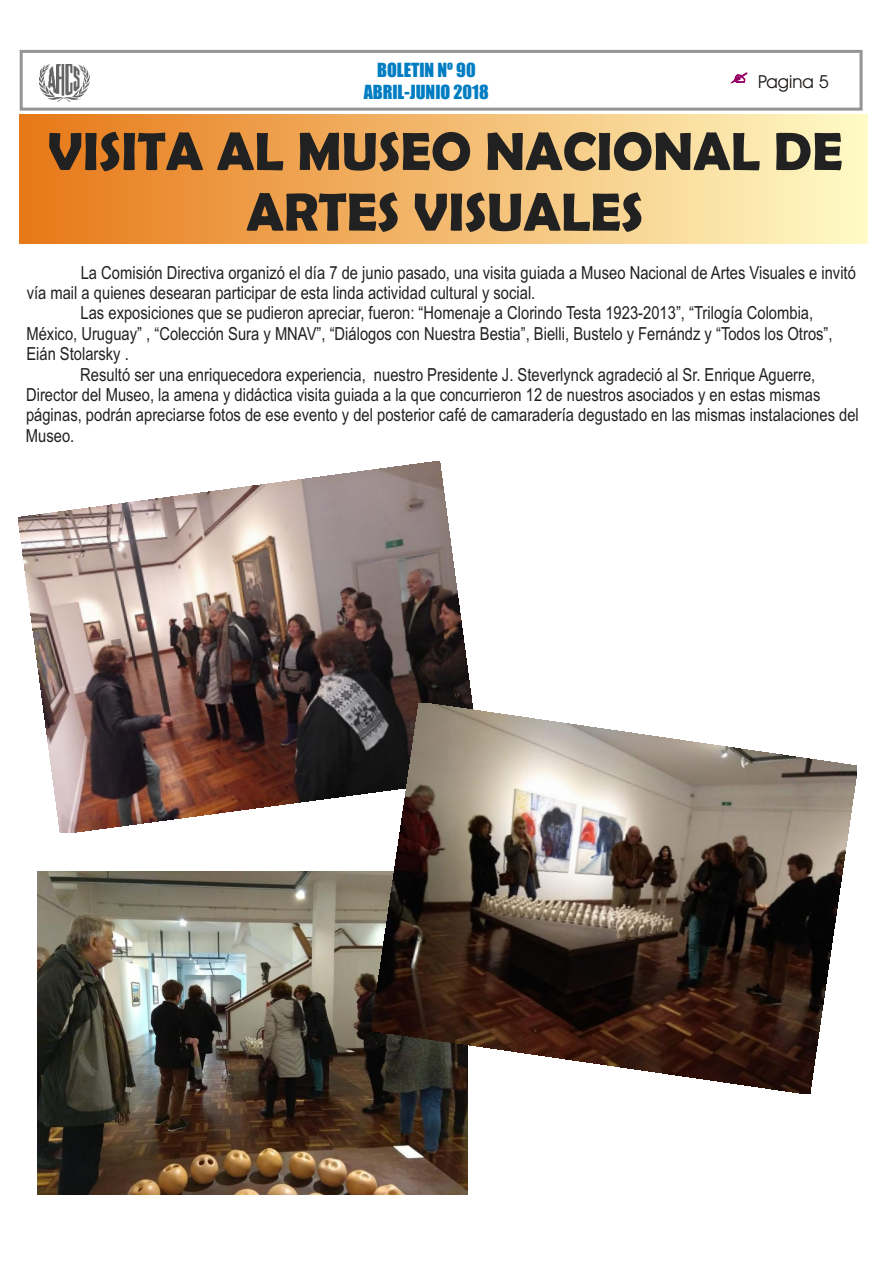
<style>
.page{position:relative;width:894px;height:1263px;background:#fff}
.page>*{position:absolute;margin:0;border:0;box-sizing:border-box;transform-origin:0 0}
.t1{font:700 54px/60.6px "Berlin Sans FB Demi";color:#212121;text-align:center}
.t2{font:18px/20.4px "Arial Narrow";color:#212121}
.t3{font:18px/21.9px "Impact";color:#007dc2;text-align:center}
.t4{font:18px "Avant Garde Bk BT";color:#1f1a17}
</style>
<div class="page">
<img style="left:37px;top:872px;width:430px;height:322px">
<div style="left:20px;top:115px;width:847px;height:129px;background:linear-gradient(to right,#e77817,#fffbc7)"></div>
<div style="left:20px;top:50px;width:843px;height:61px;border:3px solid #969494"></div>
<svg style="left:731px;top:73px;width:16px;height:10px"></svg>
<img style="left:40px;top:64px;width:49px;height:38px">
<img style="left:18px;top:461px;width:454px;height:372px">
<img style="left:372px;top:703px;width:485px;height:390px">
<p class="t3" style="left:364px;top:60px;width:127px">BOLETIN Nº 90<br>ABRIL-JUNIO 2018</p>
<h1 class="t1" style="left:48px;top:120px;width:797px">VISITA AL MUSEO NACIONAL DE<br>ARTES VIS ALES</h1>
<p class="t4" style="left:758px;top:74px;width:72px">Pagina 5</p>
<h1 class="t1" style="left:487px;top:181px;width:38px">U</h1>
<p class="t2" style="left:27px;top:264px;width:831px;text-indent:54px">La Comisión Directiva organizó el día 7 de junio pasado, una visita guiada a Museo Nacional de Artes Visuales e invitó vía mail a quienes ed searan ap rticipar ed se ta linda ctividad cultural y social.</p>
<p class="t2" style="left:368px;top:284px;width:10px">a</p>
<p class="t2" style="left:198px;top:305px;width:434px">q se pudieron pa reciar, fueron: “Homenaje a Clorindo Testa 92</p>
<p class="t2" style="left:26px;top:305px;width:808px;text-indent:579px">1 3-2013”, “Trilogía Colombia,<br>México, Uruguay” , “Colección Sura y MNAV”, “Diálogos oc n Nuestra Bestia”, Bielli, Bustelo y Fernándz y “Todos los Otros”,<br>Einá tlr</p>
<p class="t2" style="left:81px;top:305px;width:53px">Las xp</p>
<p class="t2" style="left:108px;top:305px;width:116px">e osiciones ue</p>
<p class="t2" style="left:60px;top:345px;width:70px">Soasky.</p>
<p class="t2" style="left:80px;top:366px;width:737px">Resultó ser una enriquecedora experiencia, nuestro Presidente J. Steverlynck agradeció al Sr. Enrique Aguerre,</p>
<p class="t2" style="left:26px;top:386px;width:238px">Director ed l Museo, la ma ena y idá</p>
<p class="t2" style="left:526px;top:386px;width:296px">1 de un estros sociados y ne se tas mismas</p>
<p class="t2" style="left:235px;top:386px;width:309px">d ctica visita guiada a la uq e concurrieron 2</p>
<p class="t2" style="left:628px;top:386px;width:10px">a</p>
<p class="t2" style="left:26px;top:406px;width:381px">páginas, podrán pa reciarse fotos de se e ve ento y el ost</p>
<p class="t2" style="left:353px;top:406px;width:135px">d p erior café e</p>
<p class="t2" style="left:471px;top:406px;width:134px">d camaradería eg</p>
<p class="t2" style="left:578px;top:406px;width:91px">d ustado n</p>
<p class="t2" style="left:651px;top:406px;width:209px">e las mismas instalaciones el</p>
<p class="t2" style="left:839px;top:406px;width:10px">d</p>
<p class="t2" style="left:26px;top:427px;width:50px">Msue.o</p>
</div>
